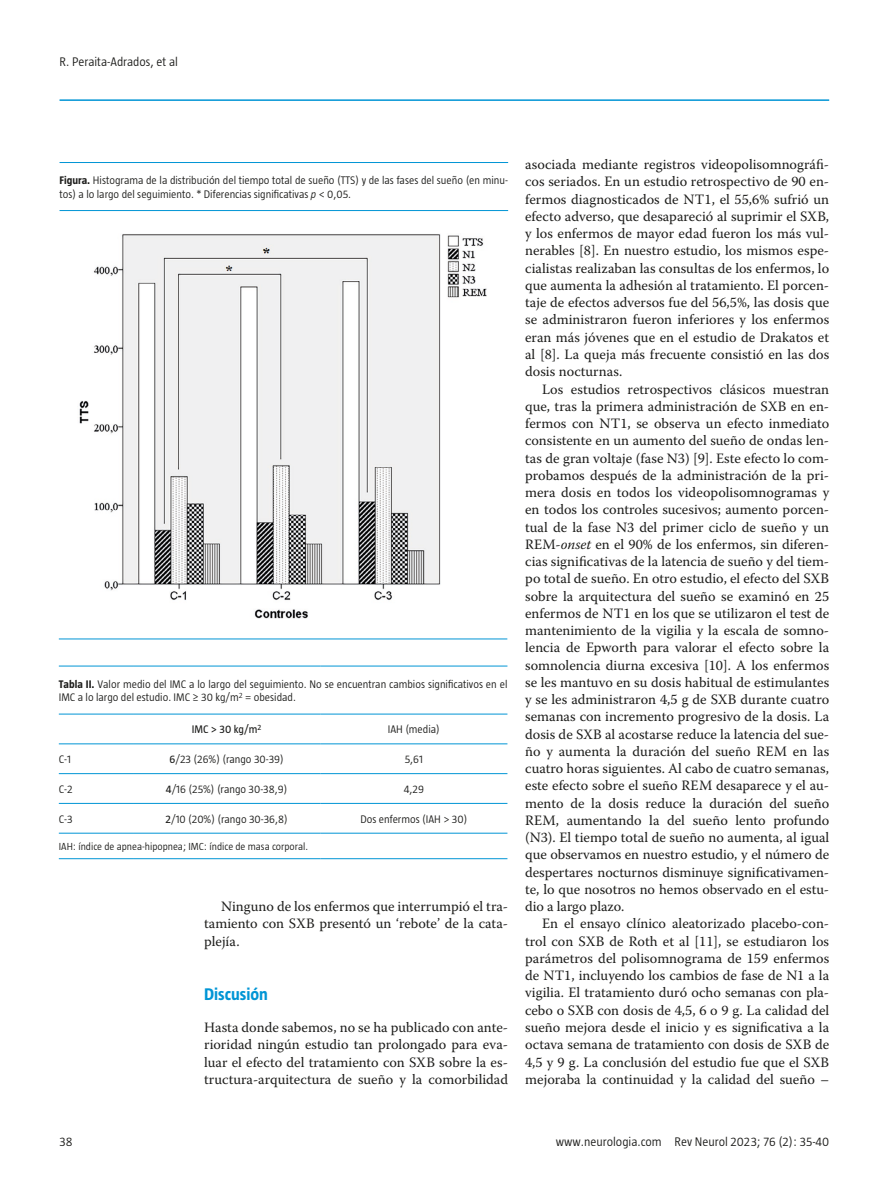
<style>
.page{position:relative;width:893px;height:1191px;background:#fff}
.page>*{position:absolute;margin:0;border:0;box-sizing:border-box;transform-origin:0 0}
.B__Títol_1{font:700 17.25px "Taz";color:#0095d5}
.B__Base{font:14.25px/17.2px "Warnock Pro";color:#1d1d1b;text-align:justify}
.B__Base_1er_p{font:14.25px/17.2px "Warnock Pro";color:#1d1d1b;text-align:justify}
.t1{font:300 12.75px "Taz";color:#1d1d1b}
.E__Peu_de_foto{font:300 11.25px/13.5px "Taz";color:#1d1d1b}
.E__Títol_taula{font:300 11.25px/13.5px "Taz";color:#1d1d1b}
.E__Text_taules{font:300 11.25px "Taz";color:#1d1d1b}
.E__Text_taules-2{font:11.25px "Taz";color:#1d1d1b}
.E__font___peu_taula{font:300 10.5px "Taz";color:#1d1d1b}
.s1{font-weight:700}
.s2{font-style:italic}
.s3{font-weight:400}
</style>
<div class="page">
<hr style="left:60px;top:99px;width:769px;height:2px;background:#0095d5">
<hr style="left:59px;top:638px;width:448px;height:1px;background:#0095d5">
<hr style="left:60px;top:162px;width:448px;height:1px;background:#0095d5">
<hr style="left:60px;top:210px;width:448px;height:1px;background:#0095d5">
<img style="left:79px;top:234px;width:408px;height:384px">
<hr style="left:59px;top:743px;width:74px;height:1px;background:#0095d5">
<hr style="left:133px;top:743px;width:187px;height:1px;background:#0095d5">
<hr style="left:320px;top:743px;width:187px;height:1px;background:#0095d5">
<hr style="left:59px;top:773px;width:74px;height:1px;background:#0095d5">
<hr style="left:133px;top:773px;width:187px;height:1px;background:#0095d5">
<hr style="left:320px;top:773px;width:187px;height:1px;background:#0095d5">
<hr style="left:59px;top:803px;width:74px;height:1px;background:#0095d5">
<hr style="left:133px;top:803px;width:187px;height:1px;background:#0095d5">
<hr style="left:320px;top:803px;width:187px;height:1px;background:#0095d5">
<hr style="left:59px;top:665px;width:74px;height:1px;background:#0095d5">
<hr style="left:133px;top:665px;width:187px;height:1px;background:#0095d5">
<hr style="left:320px;top:665px;width:187px;height:1px;background:#0095d5">
<hr style="left:59px;top:714px;width:74px;height:1px;background:#0095d5">
<hr style="left:133px;top:714px;width:187px;height:1px;background:#0095d5">
<hr style="left:320px;top:714px;width:187px;height:1px;background:#0095d5">
<hr style="left:59px;top:833px;width:74px;height:1px;background:#0095d5">
<hr style="left:133px;top:833px;width:187px;height:1px;background:#0095d5">
<hr style="left:320px;top:833px;width:187px;height:1px;background:#0095d5">
<hr style="left:59px;top:858px;width:74px;height:1px;background:#0095d5">
<hr style="left:133px;top:858px;width:187px;height:1px;background:#0095d5">
<hr style="left:320px;top:858px;width:187px;height:1px;background:#0095d5">
<p class="t1" style="left:60px;top:54px;width:120px">R. Peraita-Adrados, et al</p>
<p class="E__Peu_de_foto" style="left:60px;top:174px;width:450px"><span class="s1">Figura.</span> Histograma de la distribución del tiempo total de sueño (TTS) y de las fases del sueño (en minu&shy;tos) a lo largo del seguimiento. * Diferencias significativas <span class="s2">p</span> &lt; 0,05.</p>
<p class="E__Títol_taula" style="left:59px;top:677px;width:450px"><span class="s1">Tabla II.</span> Valor medio del IMC a lo largo del seguimiento. No se encuentran cambios significativos en el<br>IMC a lo largo del estudio. IMC ≥ 30 kg/m<sup>2</sup> = obesidad.</p>
<p class="E__Text_taules-2" style="left:192px;top:723px;width:71px">IMC &gt; 30 kg/m<sup>2</sup></p>
<p class="E__Text_taules" style="left:388px;top:723px;width:54px">IAH (media)</p>
<p class="E__Text_taules" style="left:59px;top:753px;width:14px">C-1</p>
<p class="E__Text_taules" style="left:169px;top:753px;width:116px"><span class="s3">6</span>/23 (26%) (rango 30-39)</p>
<p class="E__Text_taules" style="left:405px;top:753px;width:20px">5,61</p>
<p class="E__Text_taules" style="left:59px;top:783px;width:15px">C-2</p>
<p class="E__Text_taules" style="left:166px;top:783px;width:123px"><span class="s3">4</span>/16 (25%) (rango 30-38,9)</p>
<p class="E__Text_taules" style="left:404px;top:783px;width:22px">4,29</p>
<p class="E__Text_taules" style="left:59px;top:812px;width:15px">C-3</p>
<p class="E__Text_taules" style="left:166px;top:812px;width:124px"><span class="s3">2</span>/10 (20%) (rango 30-36,8)</p>
<p class="E__Text_taules" style="left:360px;top:812px;width:109px">Dos enfermos (IAH &gt; 30)</p>
<p class="E__font___peu_taula" style="left:59px;top:840px;width:251px">IAH: índice de apnea-hipopnea; IMC: índice de masa corporal.</p>
<p class="B__Base" style="left:204px;top:897px;width:306px;text-indent:17px">Ninguno de los enfermos que interrumpió el tra&shy;tamiento con SXB presentó un ‘rebote’ de la cata&shy;plejía.</p>
<p class="B__Títol_1" style="left:204px;top:985px;width:65px">Discusión</p>
<p class="B__Base_1er_p" style="left:204px;top:1018px;width:306px">Hasta donde sabemos, no se ha publicado con ante&shy;rioridad ningún estudio tan prolongado para eva&shy;luar el efecto del tratamiento con SXB sobre la es&shy;tructura-arquitectura de sueño y la comorbilidad</p>
<p class="B__Base_1er_p" style="left:525px;top:156px;width:306px">asociada mediante registros videopolisomnográfi&shy;cos seriados. En un estudio retrospectivo de 90 en&shy;fermos diagnosticados de NT1, el 55,6% sufrió un efecto adverso, que desapareció al suprimir el SXB, y los enfermos de mayor edad fueron los más vul&shy;nerables [8]. En nuestro estudio, los mismos espe&shy;cialistas realizaban las consultas de los enfermos, lo que aumenta la adhesión al tratamiento. El porcen&shy;taje de efectos adversos fue del 56,5%, las dosis que se administraron fueron inferiores y los enfermos eran más jóvenes que en el estudio de Drakatos et al [8]. La queja más frecuente consistió en las dos dosis nocturnas.</p>
<p class="B__Base" style="left:525px;top:380px;width:306px;text-indent:17px">Los estudios retrospectivos clásicos muestran que, tras la primera administración de SXB en en&shy;fermos con NT1, se observa un efecto inmediato consistente en un aumento del sueño de ondas len&shy;tas de gran voltaje (fase N3) [9]. Este efecto lo com&shy;probamos después de la administración de la pri&shy;mera dosis en todos los videopolisomnogramas y en todos los controles sucesivos; aumento porcen&shy;tual de la fase N3 del primer ciclo de sueño y un REM-<span class="s2">onset</span> en el 90% de los enfermos, sin diferen&shy;cias significativas de la latencia de sueño y del tiem&shy;po total de sueño. En otro estudio, el efecto del SXB sobre la arquitectura del sueño se examinó en 25 enfermos de NT1 en los que se utilizaron el test de mantenimiento de la vigilia y la escala de somno&shy;lencia de Epworth para valorar el efecto sobre la somnolencia diurna excesiva [10]. A los enfermos se les mantuvo en su dosis habitual de estimulantes y se les administraron 4,5 g de SXB durante cuatro semanas con incremento progresivo de la dosis. La dosis de SXB al acostarse reduce la latencia del sue&shy;ño y aumenta la duración del sueño REM en las cuatro horas siguientes. Al cabo de cuatro semanas, este efecto sobre el sueño REM desaparece y el au&shy;mento de la dosis reduce la duración del sueño REM, aumentando la del sueño lento profundo (N3). El tiempo total de sueño no aumenta, al igual que observamos en nuestro estudio, y el número de despertares nocturnos disminuye significativamen&shy;te, lo que nosotros no hemos observado en el estu&shy;dio a largo plazo.</p>
<p class="B__Base" style="left:525px;top:915px;width:306px;text-indent:17px">En el ensayo clínico aleatorizado placebo-con&shy;trol con SXB de Roth et al [11], se estudiaron los parámetros del polisomnograma de 159 enfermos de NT1, incluyendo los cambios de fase de N1 a la vigilia. El tratamiento duró ocho semanas con pla&shy;cebo o SXB con dosis de 4,5, 6 o 9 g. La calidad del sueño mejora desde el inicio y es significativa a la octava semana de tratamiento con dosis de SXB de 4,5 y 9 g. La conclusión del estudio fue que el SXB mejoraba la continuidad y la calidad del sueño –</p>
<p class="t1" style="left:60px;top:1134px;width:15px">38</p>
<p class="t1" style="left:556px;top:1134px;width:275px">www.neurologia.com Rev Neurol 2023; 76 (2): 35-40</p>
</div>
